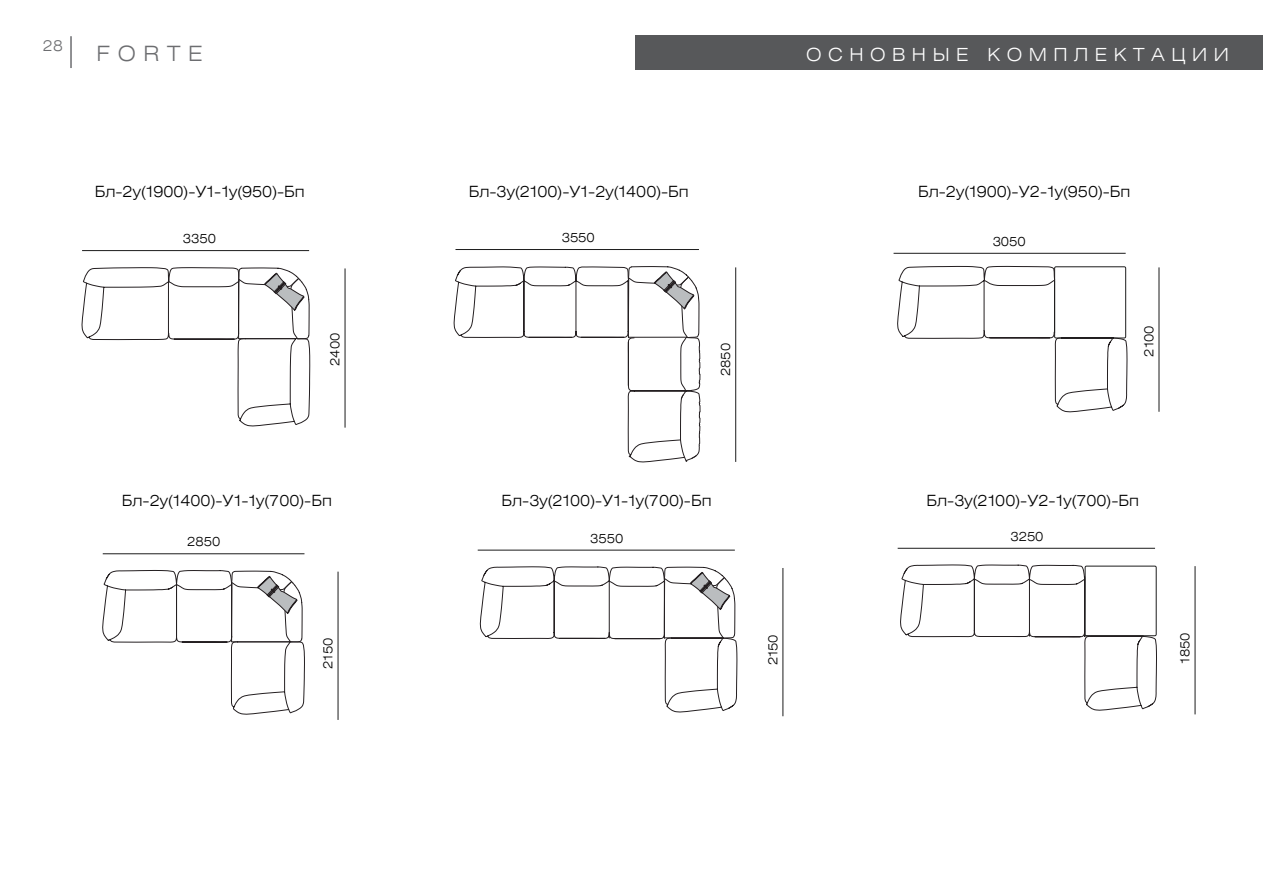
<style>
.page{position:relative;width:1263px;height:893px;background:#fff}
.page>*{position:absolute;margin:0;border:0;box-sizing:border-box;transform-origin:0 0}
.t1{font:21px "Helios Ext Light C";letter-spacing:.36em;color:#6c6d70}
.t2{font:18px "Helios Ext Light C";letter-spacing:.36em;color:#fff}
.t3{font:15.45px "Helios Ext Light C";color:#000}
.t4{font:15px "Helios Ext Light C";color:#6c6d70}
.t5{font:12.75px "Helios Ext Light C";color:#000}
</style>
<div class="page">
<div style="left:636px;top:35px;width:627px;height:35px;background:#57585a"></div>
<hr style="left:70px;top:36px;width:2px;height:32px;background:#6c6d70">
<hr style="left:82px;top:250px;width:227px;height:1px;background:#1c1c1c">
<hr style="left:455px;top:249px;width:244px;height:1px;background:#1c1c1c">
<hr style="left:893px;top:253px;width:233px;height:1px;background:#1c1c1c">
<hr style="left:1158px;top:267px;width:1px;height:145px;background:#1c1c1c">
<hr style="left:1195px;top:566px;width:1px;height:148px;background:#1c1c1c">
<svg style="left:82px;top:266px;width:546px;height:454px"></svg>
<svg style="left:628px;top:266px;width:529px;height:451px"></svg>
<p class="t4" style="left:43px;top:36px;width:22px">28</p>
<h1 class="t1" style="left:97px;top:41px;width:108px">FORTE</h1>
<p class="t2" style="left:806px;top:43px;width:424px">ОСНОВНЫЕ КОМПЛЕКТАЦИИ</p>
<p class="t3" style="left:95px;top:182px;width:212px">Бл-2у(1900)-У1-1у(950)-Бп</p>
<p class="t5" style="left:183px;top:231px;width:35px">3350</p>
<p class="t5" style="left:327px;top:366px;width:35px;rotate:-90deg">2400</p>
<p class="t3" style="left:469px;top:182px;width:222px">Бл-3у(2100)-У1-2у(1400)-Бп</p>
<p class="t5" style="left:562px;top:230px;width:35px">3550</p>
<p class="t5" style="left:718px;top:376px;width:35px;rotate:-90deg">2850</p>
<p class="t3" style="left:918px;top:182px;width:214px">Бл-2у(1900)-У2-1у(950)-Бп</p>
<p class="t5" style="left:993px;top:233px;width:35px">3050</p>
<p class="t5" style="left:1141px;top:357px;width:33px;rotate:-90deg">2100</p>
<p class="t3" style="left:122px;top:491px;width:212px">Бл-2у(1400)-У1-1у(700)-Бп</p>
<p class="t3" style="left:501px;top:491px;width:212px">Бл-3у(2100)-У1-1у(700)-Бп</p>
<p class="t3" style="left:926px;top:491px;width:214px">Бл-3у(2100)-У2-1у(700)-Бп</p>
<p class="t5" style="left:187px;top:534px;width:35px">2850</p>
<p class="t5" style="left:1010px;top:528px;width:35px">3250</p>
<p class="t5" style="left:590px;top:530px;width:35px">3550</p>
<p class="t5" style="left:320px;top:669px;width:33px;rotate:-90deg">2150</p>
<p class="t5" style="left:765px;top:665px;width:33px;rotate:-90deg">2150</p>
<p class="t5" style="left:1177px;top:663px;width:33px;rotate:-90deg">1850</p>
</div>
